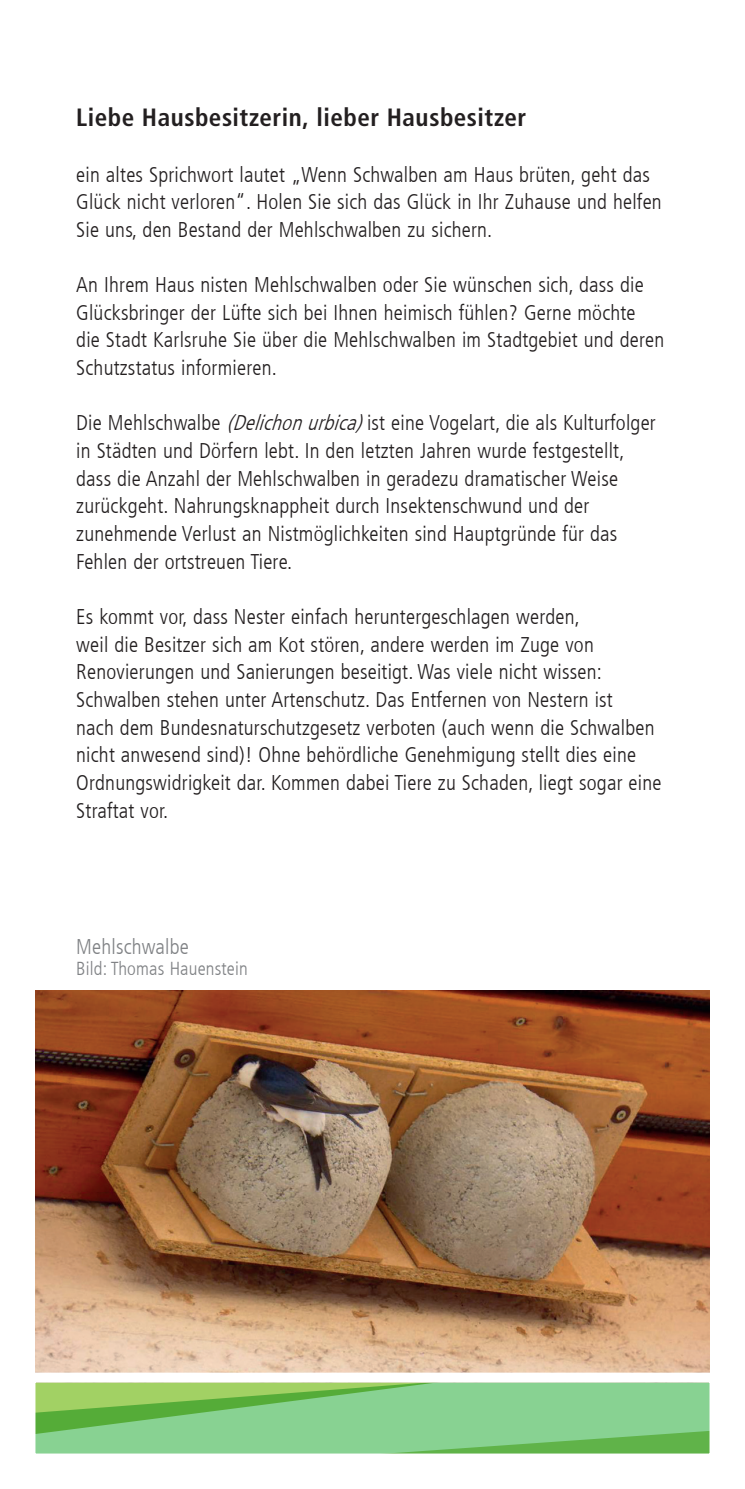
<style>
.page{position:relative;width:745px;height:1489px;background:#fff}
.page>*{position:absolute;margin:0;border:0;box-sizing:border-box;transform-origin:0 0}
.t1{font:700 condensed 25px "Frutiger For Karlsruhe";letter-spacing:.02em;color:#231f20}
.t2{font:300 condensed 21.25px/27.8px "Frutiger For Karlsruhe";letter-spacing:.01em;color:#231f20}
.t3{font:300 condensed 21.25px "Frutiger For Karlsruhe";letter-spacing:.01em;color:#808285}
.t4{font:300 condensed 18.75px "Frutiger For Karlsruhe";letter-spacing:.01em;color:#808285}
.s1{font-style:italic}
</style>
<div class="page">
<img style="left:35px;top:990px;width:674px;height:377px">
<svg style="left:35px;top:1367px;width:675px;height:87px;background:#98d190"></svg>
<p class="t1" style="left:76px;top:103px;width:451px">Liebe Hausbesitzerin, lieber Hausbesitzer</p>
<p class="t2" style="left:76px;top:160px;width:586px">ein altes Sprichwort lautet „Wenn Schwalben am Haus brüten, geht das<br>Glück nicht verloren“. Holen Sie sich das Glück in Ihr Zuhause und helfen<br>Sie uns, den Bestand der Mehlschwalben zu sichern.</p>
<p class="t2" style="left:76px;top:271px;width:589px">An Ihrem Haus nisten Mehlschwalben oder Sie wünschen sich, dass die Glücksbringer der Lüfte sich bei Ihnen heimisch fühlen? Gerne möchte die Stadt Karlsruhe Sie über die Mehlschwalben im Stadtgebiet und deren Schutzstatus informieren.</p>
<p class="t2" style="left:76px;top:409px;width:580px">Die Mehlschwalbe <span class="s1">(Delichonurbica)</span>ist eine Vogelart, die als Kulturfolger in Städten und Dörfern lebt. In den letzten Jahren wurde festgestellt, dass die Anzahl der Mehlschwalben in geradezu dramatischer Weise zurückgeht. Nahrungsknappheit durch Insektenschwund und der zunehmende Verlust an Nistmöglichkeiten sind Hauptgründe für das Fehlen der ortstreuen Tiere.</p>
<p class="t2" style="left:76px;top:603px;width:586px">Es kommt vor, dass Nester einfach heruntergeschlagen werden,<br>weil die Besitzer sich am Kot stören, andere werden im Zuge von Renovierungen und Sanierungen beseitigt. Was viele nicht wissen:<br>Schwalben stehen unter Artenschutz. Das Entfernen von Nestern ist<br>nach dem Bundesnaturschutzgesetz verboten (auch wenn die Schwalben nicht anwesend sind)! Ohne behördliche Genehmigung stellt dies eine Ordnungswidrigkeit dar. Kommen dabei Tiere zu Schaden, liegt sogar eine Straftat vor.</p>
<p class="t3" style="left:76px;top:934px;width:114px">Mehlschwalbe</p>
<p class="t4" style="left:76px;top:958px;width:173px">Bild: Thomas Hauenstein</p>
</div>
